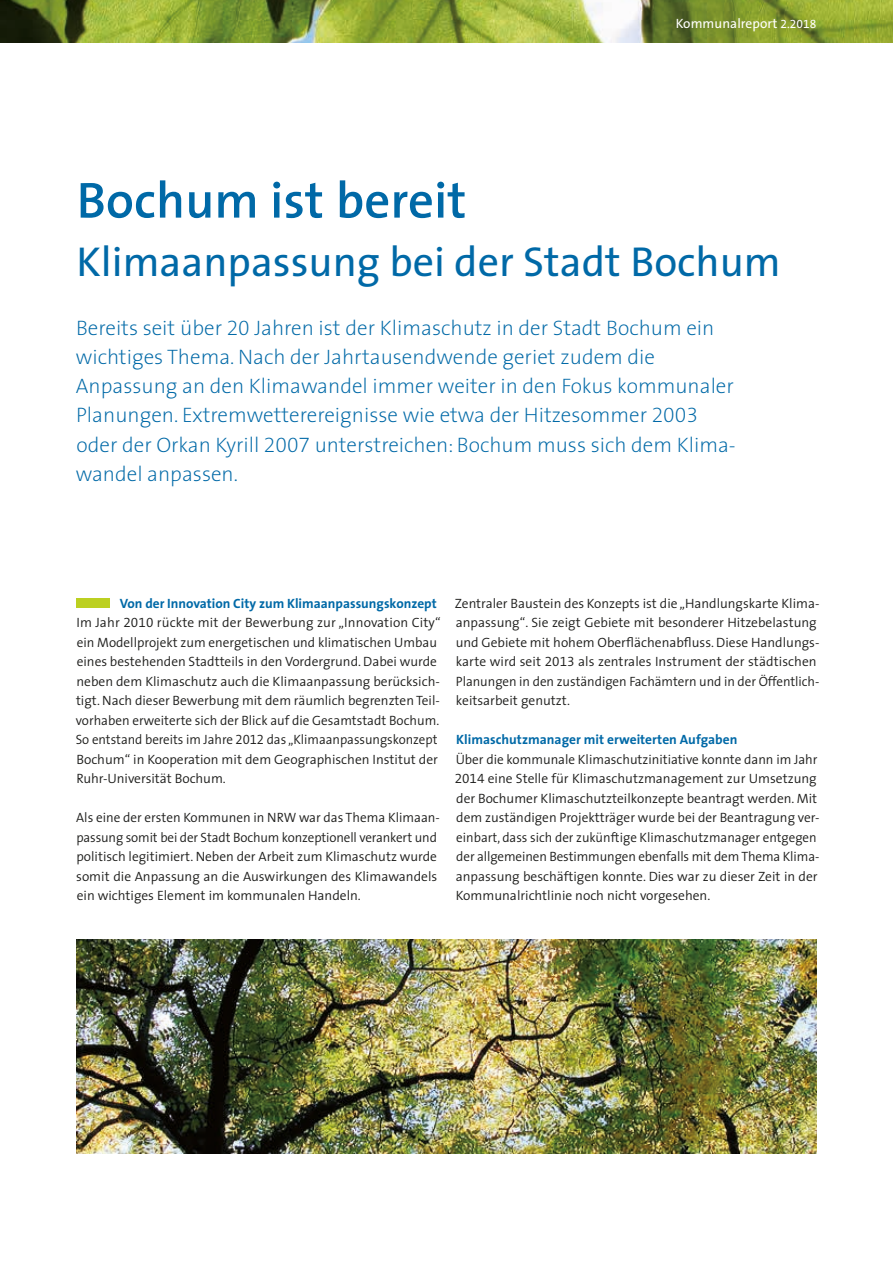
<style>
.page{position:relative;width:893px;height:1263px;background:#fff}
.page>*{position:absolute;margin:0;border:0;box-sizing:border-box;transform-origin:0 0}
.t1{font:600 51px "The Sans";color:#0069a7}
.t2{font:42px "The Sans";color:#0069a7}
.t3{font:200 21px/29.2px "The Sans";color:#0069a7}
.t4{font:300 13.5px/19.5px "The Sans";color:#1d1d1b}
.t5{font:700 13.5px "The Sans";color:#0069a7}
.t6{font:13.5px "The Sans";letter-spacing:.005em;color:#fff}
.s1{font-family:"The Sans Expert";font-size:12px}
.s2{font-family:"The Sans Extra Light Expert";font-weight:400}
.s3{font-weight:700;color:#0069a7}
.s4{font-family:"The Sans Semi Light Expert";font-weight:400}
</style>
<div class="page">
<img style="left:0;top:0;width:893px;height:43px">
<img style="left:77px;top:939px;width:739px;height:215px">
<div style="left:77px;top:598px;width:33px;height:10px;background:#bcd021"></div>
<p class="t6" style="left:676px;top:12px;width:142px">Kommunalreport <span class="s1">2.2018</span></p>
<h1 class="t1" style="left:77px;top:158px;width:391px">Bochum ist bereit</h1>
<h2 class="t2" style="left:76px;top:227px;width:706px">Klimaanpassung bei der Stadt Bochum</h2>
<p class="t3" style="left:76px;top:312px;width:661px">Bereits seit über <span class="s2">20</span> Jahren ist der Klimaschutz in der Stadt Bochum ein wichtiges Thema. Nach der Jahrtausendwende geriet zudem die Anpassung an den Klimawandel immer weiter in den Fokus kommunaler Planungen. Extremwetterereignisse wie etwa der Hitzesommer <span class="s2">2003 </span>oder der Orkan Kyrill <span class="s2">2007</span> unterstreichen: Bochum muss sich dem Klima&shy;wandel anpassen.</p>
<p class="t4" style="left:76px;top:593px;width:366px;text-indent:44px"><span class="s3">Von der Innovation City zum Klimaanpassungskonzept </span>Im Jahr <span class="s4">2010</span> rückte mit der Bewerbung zur „Innovation City“ ein Modellprojekt zum energetischen und klimatischen Umbau eines bestehenden Stadtteils in den Vordergrund. Dabei wurde neben dem Klimaschutz auch die Klimaanpassung berücksich&shy;tigt. Nach dieser Bewerbung mit dem räumlich begrenzten Teil&shy;vorhaben erweiterte sich der Blick auf die Gesamtstadt Bochum.<br>So entstand bereits im Jahre <span class="s4">2012</span> das „Klimaanpassungskonzept Bochum“ in Kooperation mit dem Geographischen Institut der Ruhr-Universität Bochum.</p>
<p class="t4" style="left:76px;top:807px;width:365px">Als eine der ersten Kommunen in NRW war das Thema Klimaan&shy;passung somit bei der Stadt Bochum konzeptionell verankert und politisch legitimiert. Neben der Arbeit zum Klimaschutz wurde somit die Anpassung an die Auswirkungen des Klimawandels ein wichtiges Element im kommunalen Handeln.</p>
<p class="t4" style="left:455px;top:593px;width:366px">Zentraler Baustein des Konzepts ist die „Handlungskarte Klima&shy;anpassung“. Sie zeigt Gebiete mit besonderer Hitzebelastung und Gebiete mit hohem Oberflächenabfluss. Diese Handlungs&shy;karte wird seit <span class="s4">2013</span> als zentrales Instrument der städtischen Planungen in den zuständigen Fachämtern und in der Öffentlich&shy;keitsarbeit genutzt.</p>
<p class="t5" style="left:456px;top:728px;width:283px">Klimaschutzmanager mit erweiterten Aufgaben</p>
<p class="t4" style="left:455px;top:749px;width:366px">Über die kommunale Klimaschutzinitiative konnte dann im Jahr <span class="s4">2014</span> eine Stelle für Klimaschutzmanagement zur Umsetzung der Bochumer Klimaschutzteilkonzepte beantragt werden. Mit dem zuständigen Projektträger wurde bei der Beantragung ver&shy;einbart, dass sich der zukünftige Klimaschutzmanager entgegen der allgemeinen Bestimmungen ebenfalls mit dem Thema Klima&shy;anpassung beschäftigen konnte. Dies war zu dieser Zeit in der Kommunalrichtlinie noch nicht vorgesehen.</p>
</div>
